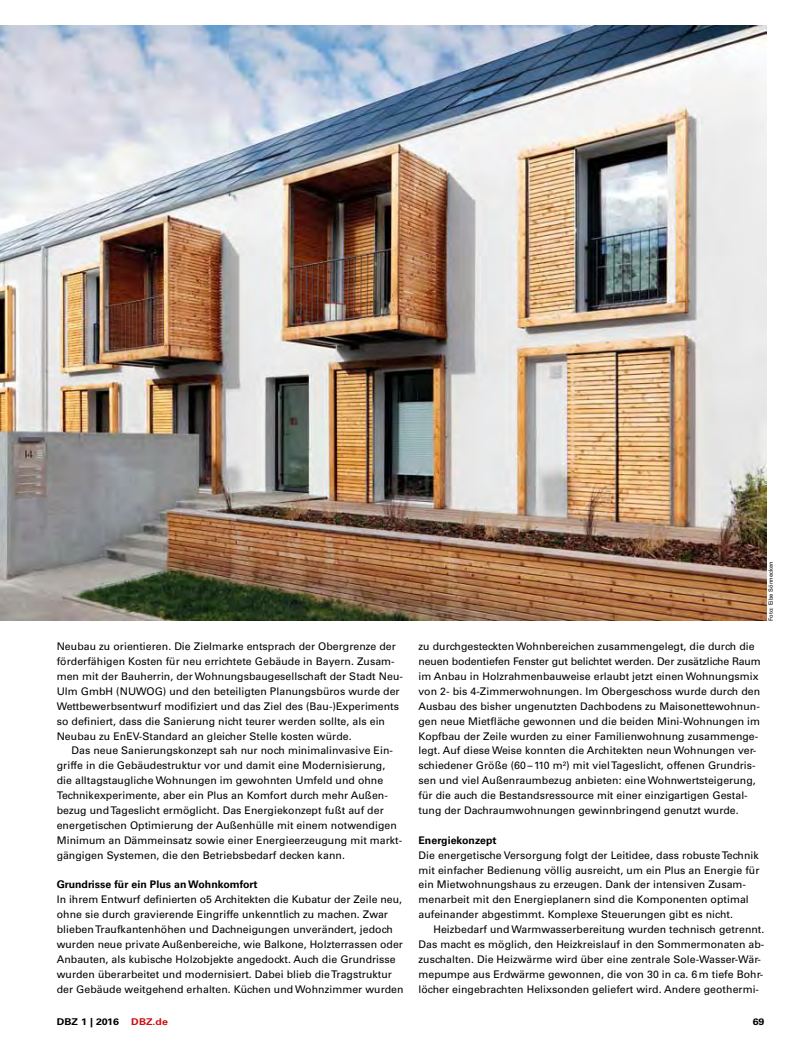
<style>
.page{position:relative;width:798px;height:1053px;background:#fff}
.page>*{position:absolute;margin:0;border:0;box-sizing:border-box;transform-origin:0 0}
.t1{font:10.5px/14.9px "Univers LT Std";letter-spacing:.005em;color:#000}
.t2{font:700 10.5px "Univers LT Std";letter-spacing:.005em;color:#000}
.t3{font:700 9.38px "Univers LT Std";letter-spacing:.005em;color:#000;scale:1.13 1}
.t4{font:700 9.38px "Univers LT Std";color:#cd1013;scale:1.13 1}
.t5{font:5.75px "Univers LT Std";letter-spacing:.015em;color:#000}
</style>
<div class="page">
<img style="left:0;top:26px;width:765px;height:594px">
<p class="t1" style="left:57px;top:639px;width:347px">Neubau zu orientieren. Die Zielmarke entsprach der Obergrenze der förderfähigen Kosten für neu errichtete Gebäude in Bayern. Zusam&shy;men mit der Bauherrin, der Wohnungsbaugesellschaft der Stadt Neu-Ulm GmbH (NUWOG) und den beteiligten Planungsbüros wurde der Wettbewerbsentwurf modifiziert und das Ziel des (Bau-)Experiments so definiert, dass die Sanierung nicht teurer werden sollte, als ein Neubau zu EnEV-Standard an gleicher Stelle kosten würde.</p>
<p class="t1" style="left:57px;top:743px;width:347px;text-indent:15px">Das neue Sanierungskonzept sah nur noch minimalinvasive Ein&shy;griffe in die Gebäudestruktur vor und damit eine Modernisierung, die alltagstaugliche Wohnungen im gewohnten Umfeld und ohne Technikexperimente, aber ein Plus an Komfort durch mehr Außen&shy;bezug und Tageslicht ermöglicht. Das Energiekonzept fußt auf der energetischen Optimierung der Außenhülle mit einem notwendigen Minimum an Dämmeinsatz sowie einer Energieerzeugung mit markt&shy;gängigen Systemen, die den Betriebsbedarf decken kann.</p>
<p class="t2" style="left:57px;top:878px;width:202px">Grundrisse für ein Plus an Wohnkomfort</p>
<p class="t1" style="left:57px;top:892px;width:348px">In ihrem Entwurf definierten o5 Architekten die Kubatur der Zeile neu, ohne sie durch gravierende Eingriffe unkenntlich zu machen. Zwar blieben Traufkantenhöhen und Dachneigungen unverändert, jedoch wurden neue private Außenbereiche, wie Balkone, Holzterrassen oder Anbauten, als kubische Holzobjekte angedockt. Auch die Grundrisse wurden überarbeitet und modernisiert. Dabei blieb die Tragstruktur der Gebäude weitgehend erhalten. Küchen und Wohnzimmer wurden</p>
<p class="t5" style="left:767px;top:621px;width:61px;rotate:-90deg">Foto: Eibe Sönnecken</p>
<p class="t1" style="left:418px;top:639px;width:343px">zu durchgesteckten Wohnbereichen zusammengelegt, die durch die neuen bodentiefen Fenster gut belichtet werden. Der zusätzliche Raum im Anbau in Holzrahmenbauweise erlaubt jetzt einen Wohnungsmix von 2- bis 4-Zimmerwohnungen. Im Obergeschoss wurde durch den Ausbau des bisher ungenutzten Dachbodens zu Maisonettewohnun&shy;gen neue Mietfläche gewonnen und die beiden Mini-Wohnungen im Kopfbau der Zeile wurden zu einer Familienwohnung zusammenge&shy;legt. Auf diese Weise konnten die Architekten neun Wohnungen ver&shy;schiedener Größe (60–110 m²) mit viel Tageslicht, offenen Grundris&shy;sen und viel Außenraumbezug anbieten: eine Wohnwertsteigerung, für die auch die Bestandsressource mit einer einzigartigen Gestal&shy;tung der Dachraumwohnungen gewinnbringend genutzt wurde.</p>
<p class="t2" style="left:418px;top:833px;width:80px">Energiekonzept</p>
<p class="t1" style="left:418px;top:847px;width:342px">Die energetische Versorgung folgt der Leitidee, dass robuste Technik mit einfacher Bedienung völlig ausreicht, um ein Plus an Energie für ein Mietwohnungshaus zu erzeugen. Dank der intensiven Zusam&shy;menarbeit mit den Energieplanern sind die Komponenten optimal aufeinander abgestimmt. Komplexe Steuerungen gibt es nicht.</p>
<p class="t1" style="left:418px;top:921px;width:347px;text-indent:15px">Heizbedarf und Warmwasserbereitung wurden technisch getrennt.<br>Das macht es möglich, den Heizkreislauf in den Sommermonaten ab&shy;zuschalten. Die Heizwärme wird über eine zentrale Sole-Wasser-Wär&shy;mepumpe aus Erdwärme gewonnen, die von 30 in ca. 6m tiefe Bohr&shy;löcher eingebrachten Helixsonden geliefert wird. Andere geothermi-</p>
<p class="t3" style="left:57px;top:1016px;width:57px">DBZ 1 | 2016</p>
<p class="t4" style="left:131px;top:1016px;width:34px">DBZ.de</p>
<p class="t3" style="left:752px;top:1016px;width:12px">69</p>
</div>
